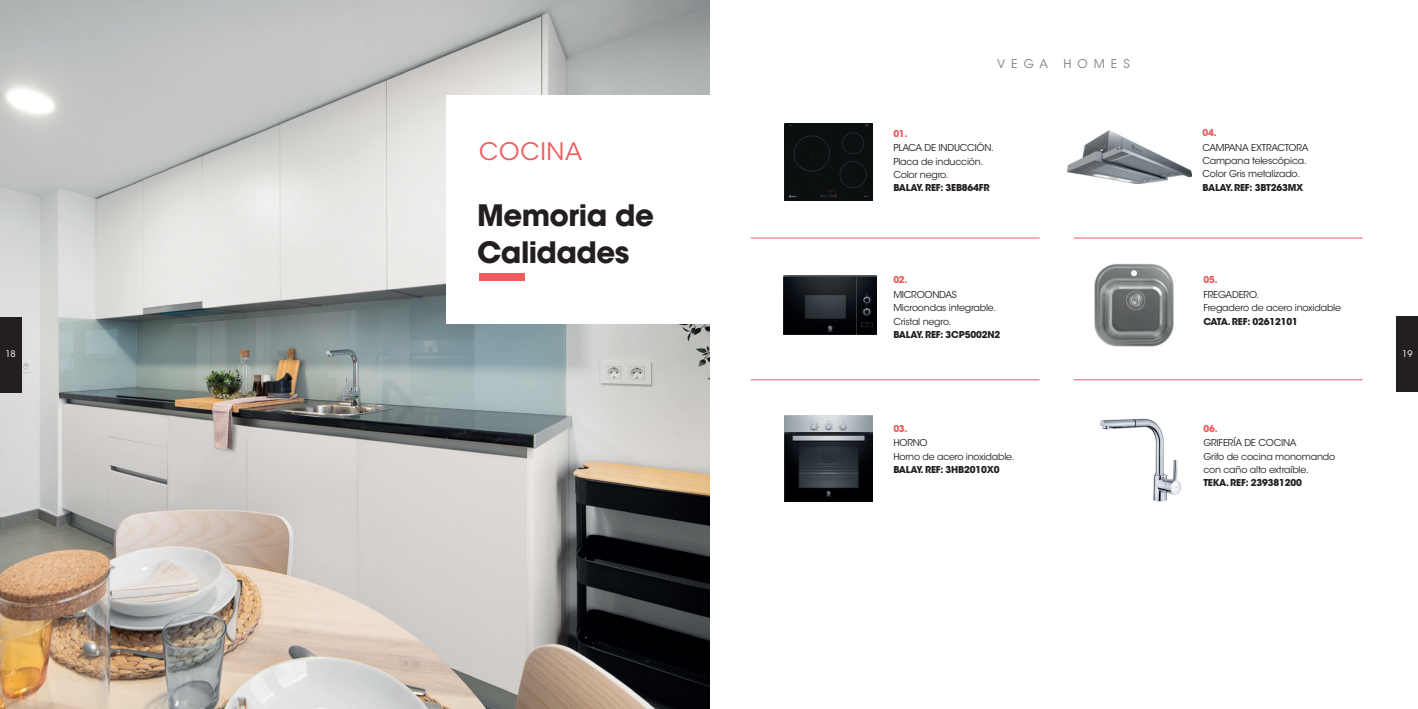
<style>
.page{position:relative;width:1418px;height:709px;background:#fff}
.page>*{position:absolute;margin:0;border:0;box-sizing:border-box;transform-origin:0 0}
.t1{font:700 29.3px/36.6px "ITC Avant Garde Std";letter-spacing:-.02em;color:#231f20}
.t2{font:24px "ITC Avant Garde Std";letter-spacing:.03em;color:#f05c5e}
.t3{font:12px "ITC Avant Garde Std";letter-spacing:.5em;color:#808285}
.t4{font:9.5px/13.2px "ITC Avant Garde Std";letter-spacing:-.02em;color:#231f20}
.t5{font:700 9.5px "ITC Avant Garde Std";letter-spacing:-.02em;color:#231f20}
.t6{font:700 9.5px "ITC Avant Garde Std";letter-spacing:-.02em;color:#f05c5e}
.t7{font:9px "ITC Avant Garde Std";color:#fff}
</style>
<div class="page">
<div style="left:1396px;top:317px;width:21px;height:75px;background:#231f20"></div>
<img style="left:0;top:0;width:709px;height:709px">
<div style="left:0;top:317px;width:21px;height:75px;background:#231f20"></div>
<div style="left:446px;top:95px;width:267px;height:228px;background:#fff"></div>
<div style="left:785px;top:124px;width:87px;height:76px;background:#0c0f10"></div>
<img style="left:1094px;top:263px;width:80px;height:84px">
<img style="left:1100px;top:418px;width:81px;height:84px">
<img style="left:783px;top:275px;width:93px;height:59px">
<img style="left:784px;top:415px;width:88px;height:86px">
<img style="left:1067px;top:130px;width:124px;height:53px">
<div style="left:479px;top:274px;width:45px;height:7px;background:#f05c5e"></div>
<hr style="left:1073px;top:238px;width:289px;height:1px;background:#f05c5e">
<hr style="left:750px;top:238px;width:289px;height:1px;background:#f05c5e">
<hr style="left:1073px;top:379px;width:289px;height:1px;background:#f05c5e">
<hr style="left:750px;top:379px;width:289px;height:1px;background:#f05c5e">
<h2 class="t2" style="left:479px;top:136px;width:104px">COCINA</h2>
<h1 class="t1" style="left:477px;top:197px;width:178px">Memoria de<br>Calidades</h1>
<p class="t3" style="left:997px;top:57px;width:52px">VEGA</p>
<p class="t3" style="left:1063px;top:57px;width:68px">HOMES</p>
<p class="t6" style="left:893px;top:127px;width:16px">01.</p>
<p class="t4" style="left:893px;top:141px;width:102px">PLACA DE INDUCCIÓN.<br>Placa de inducción.<br>Color negro.</p>
<p class="t5" style="left:893px;top:181px;width:98px">BALAY. REF: 3EB864FR</p>
<p class="t6" style="left:893px;top:274px;width:16px">02.</p>
<p class="t4" style="left:893px;top:288px;width:105px">MICROONDAS<br>Microondas integrable.<br>Cristal negro.</p>
<p class="t5" style="left:893px;top:328px;width:108px">BALAY. REF: 3CP5002N2</p>
<p class="t6" style="left:1202px;top:126px;width:16px">04.</p>
<p class="t4" style="left:1202px;top:141px;width:108px">CAMPANA EXTRACTORA<br>Campana telescópica.<br>Color Gris metalizado.</p>
<p class="t5" style="left:1202px;top:181px;width:102px">BALAY. REF: 3BT263MX</p>
<p class="t6" style="left:1203px;top:274px;width:16px">05.</p>
<p class="t4" style="left:1203px;top:288px;width:139px">FREGADERO.<br>Fregadero de acero inoxidable</p>
<p class="t5" style="left:1203px;top:315px;width:96px">CATA. REF: 02612101</p>
<p class="t7" style="left:5px;top:348px;width:12px">18</p>
<p class="t7" style="left:1402px;top:348px;width:12px">19</p>
<p class="t6" style="left:893px;top:422px;width:16px">03.</p>
<p class="t4" style="left:893px;top:436px;width:123px">HORNO<br>Horno de acero inoxidable.</p>
<p class="t5" style="left:893px;top:463px;width:108px">BALAY. REF: 3HB2010X0</p>
<p class="t6" style="left:1203px;top:422px;width:16px">06.</p>
<p class="t4" style="left:1203px;top:436px;width:133px">GRIFERÍA DE COCINA<br>Grifo de cocina monomando con caño alto extraíble.</p>
<p class="t5" style="left:1203px;top:476px;width:100px">TEKA. REF: 239381200</p>
</div>
